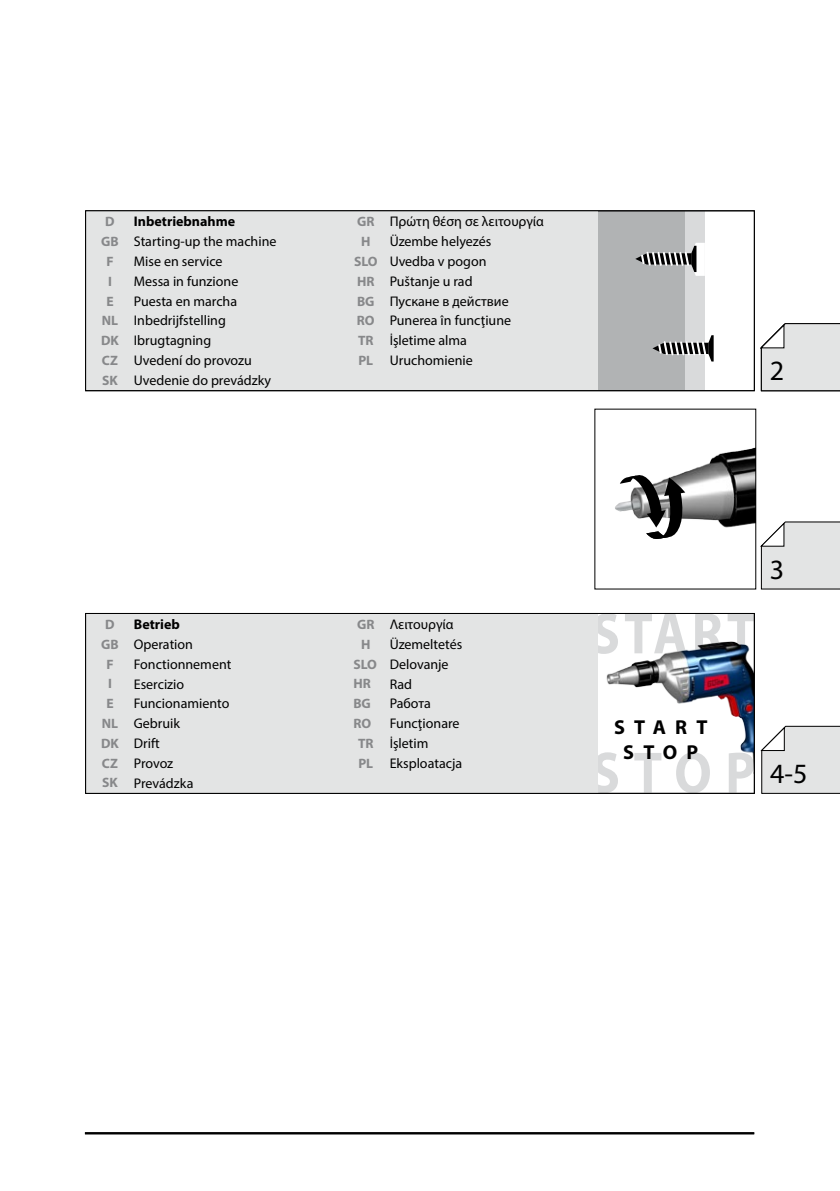
<style>
.page{position:relative;width:840px;height:1191px;background:#fff}
.page>*{position:absolute;margin:0;border:0;box-sizing:border-box;transform-origin:0 0}
.t1{font:28px "Myriad Pro";color:#000}
.t2{font:700 20.2px/24.2px "Myriad Pro";letter-spacing:.45em;color:#000;text-align:center}
.t3{font:14px/19.8px "Myriad Pro";color:#000}
.t4{font:700 13.6px "Myriad Pro";color:#87888a}
.s1{font-weight:700}
.s2{font-weight:700;font-size:13.6px;color:#87888a}
</style>
<div class="page">
<hr style="left:85px;top:1132px;width:668px;height:2px;background:#000">
<svg style="left:754px;top:725px;width:85px;height:69px"></svg>
<img style="left:597px;top:615px;width:155px;height:177px">
<div style="left:86px;top:614px;width:511px;height:179px;background:#e3e4e4"></div>
<div style="left:85px;top:613px;width:669px;height:181px;border:1px solid #000"></div>
<div style="left:683px;top:211px;width:21px;height:179px;background:#d9dadb"></div>
<div style="left:593px;top:211px;width:90px;height:179px;background:#b1b3b4"></div>
<svg style="left:635px;top:243px;width:69px;height:33px"></svg>
<svg style="left:652px;top:335px;width:61px;height:26px"></svg>
<div style="left:86px;top:211px;width:511px;height:179px;background:#e3e4e4"></div>
<div style="left:85px;top:210px;width:669px;height:181px;border:1px solid #000"></div>
<svg style="left:760px;top:323px;width:79px;height:69px;background:#d9d9d9"></svg>
<svg style="left:595px;top:409px;width:244px;height:181px"></svg>
<p class="t3" style="left:101px;top:212px;width:177px;text-indent:33px"><span class="s1">Inbetriebnahme<br></span><span class="s2">GB</span> Starting-up the machine</p>
<p class="t4" style="left:106px;top:252px;width:9px">F</p>
<p class="t3" style="left:134px;top:251px;width:90px">Mise en service</p>
<p class="t4" style="left:108px;top:272px;width:5px">I</p>
<p class="t3" style="left:134px;top:271px;width:106px">Messa in funzione</p>
<p class="t4" style="left:106px;top:292px;width:9px">E</p>
<p class="t4" style="left:105px;top:213px;width:11px">D</p>
<p class="t3" style="left:101px;top:291px;width:171px;text-indent:33px">Puesta en marcha<br><span class="s2">NL</span> Inbedrijfstelling<br><span class="s2">DK</span> Ibrugtagning<br><span class="s2">CZ</span> Uvedení do provozu<br><span class="s2">SK</span> Uvedenie do prevádzky</p>
<p class="t3" style="left:101px;top:614px;width:93px;text-indent:33px"><span class="s1">Betrieb<br></span><span class="s2">GB</span> Operation</p>
<p class="t4" style="left:106px;top:655px;width:9px">F</p>
<p class="t3" style="left:134px;top:654px;width:99px">Fonctionnement</p>
<p class="t4" style="left:108px;top:675px;width:5px">I</p>
<p class="t3" style="left:134px;top:673px;width:52px">Esercizio</p>
<p class="t4" style="left:106px;top:695px;width:9px">E</p>
<p class="t4" style="left:105px;top:615px;width:11px">D</p>
<p class="t3" style="left:101px;top:693px;width:130px;text-indent:33px">Funcionamiento<br><span class="s2">NL</span> Gebruik<br><span class="s2">DK</span> Drift<br><span class="s2">CZ</span> Provoz<br><span class="s2">SK</span> Prevádzka</p>
<p class="t3" style="left:357px;top:212px;width:188px"><span class="s2">GR</span> Πρώτη θέση σε λειτουργία</p>
<p class="t4" style="left:361px;top:233px;width:11px">H</p>
<p class="t3" style="left:389px;top:231px;width:103px">Üzembe helyezés</p>
<p class="t3" style="left:354px;top:251px;width:134px"><span class="s2">SLO</span> Uvedba v pogon</p>
<p class="t3" style="left:357px;top:271px;width:117px"><span class="s2">HR</span> Puštanje u rad</p>
<p class="t3" style="left:357px;top:291px;width:153px"><span class="s2">BG</span> Пускане в действие</p>
<p class="t3" style="left:357px;top:311px;width:156px"><span class="s2">RO</span> Punerea în funcţiune</p>
<p class="t3" style="left:358px;top:330px;width:110px"><span class="s2">TR</span> İşletime alma</p>
<p class="t3" style="left:358px;top:350px;width:116px"><span class="s2">PL</span> Uruchomienie</p>
<h1 class="t1" style="left:769px;top:353px;width:16px">2</h1>
<p class="t3" style="left:357px;top:614px;width:98px"><span class="s2">GR</span> Λειτουργία</p>
<p class="t4" style="left:361px;top:635px;width:11px">H</p>
<p class="t3" style="left:353px;top:634px;width:110px;text-indent:36px">Üzemeltetés<br><span class="s2">SLO</span> Delovanje</p>
<p class="t4" style="left:353px;top:675px;width:19px">HR</p>
<p class="t3" style="left:389px;top:673px;width:24px">Rad</p>
<p class="t4" style="left:353px;top:695px;width:19px">BG</p>
<p class="t3" style="left:389px;top:693px;width:43px">Работа</p>
<p class="t4" style="left:353px;top:714px;width:19px">RO</p>
<p class="t3" style="left:358px;top:713px;width:106px;text-indent:32px">Funcţionare<br><span class="s2">TR</span> İşletim<br><span class="s2">PL</span> Eksploatacja</p>
<h2 class="t2" style="left:613px;top:714px;width:95px">START<br>STOP</h2>
<h1 class="t1" style="left:769px;top:552px;width:16px">3</h1>
<h1 class="t1" style="left:769px;top:756px;width:39px">4-5</h1>
</div>
